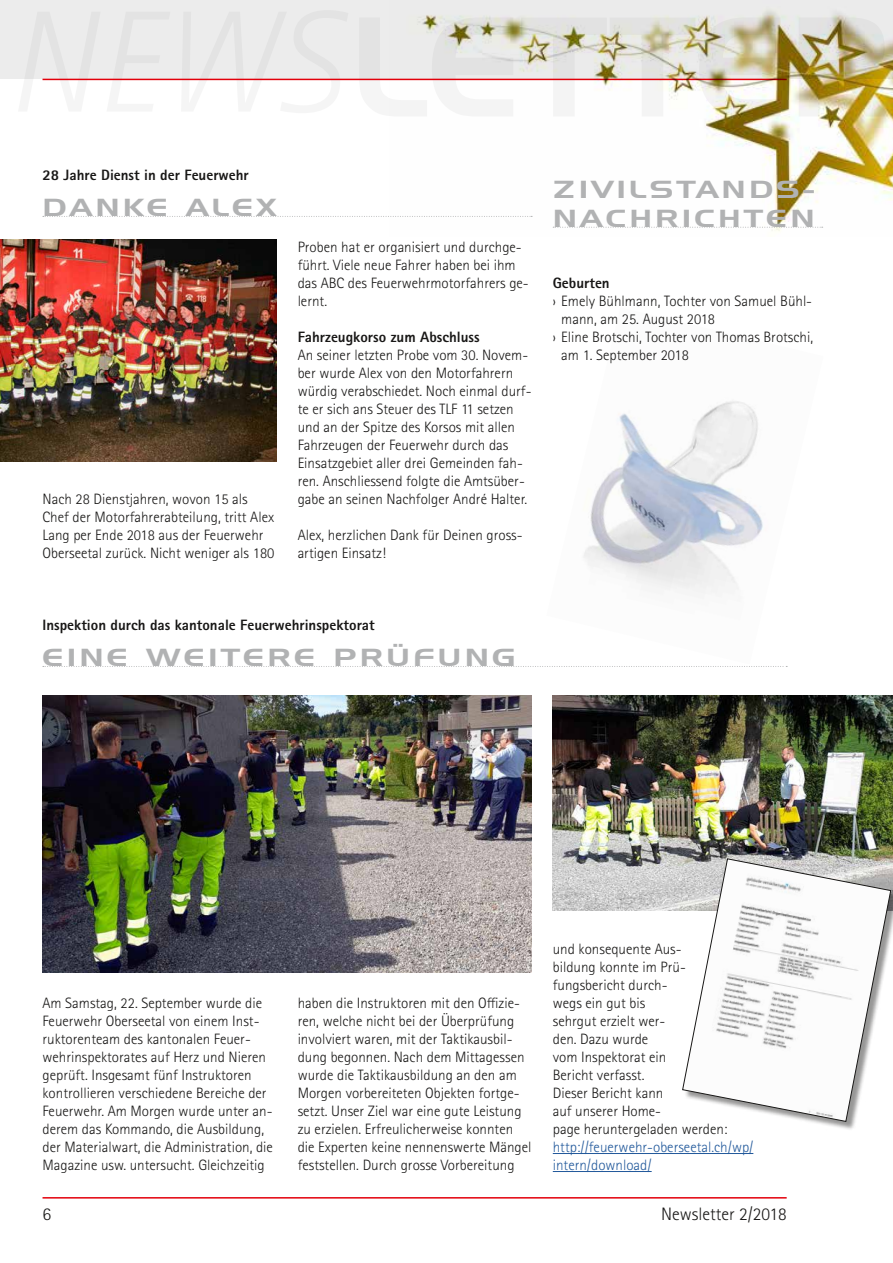
<style>
.page{position:relative;width:893px;height:1263px;background:#fff}
.page>*{position:absolute;margin:0;border:0;box-sizing:border-box;transform-origin:0 0}
.t1{font:24px/28.8px "Handel Gothic BT";letter-spacing:.1em;color:#b1b2b3;scale:1.3 1}
.t2{font:300 18px "Rotis Sans Serif Pro";color:#181716}
.t3{font:300 15px/18px "Rotis Sans Serif Pro";color:#181716}
.t4{font:800 15px "Rotis Sans Serif Pro";color:#181716}
.t5{font:300 15px/18px "Rotis Sans Serif Pro";color:#22599b}
</style>
<div class="page">
<div style="left:0;top:0;width:893px;height:79px;background:#ececec"></div>
<hr style="left:43px;top:1197px;width:744px;height:1px;background:#e3000b">
<hr style="left:43px;top:79px;width:744px;height:1px;background:#e3000b">
<img style="left:390px;top:10px;width:503px;height:221px">
<svg style="left:553px;top:227px;width:270px;height:1px"></svg>
<img style="left:583px;top:401px;width:180px;height:193px">
<svg style="left:43px;top:216px;width:489px;height:1px"></svg>
<img style="left:0;top:239px;width:276px;height:223px">
<svg style="left:43px;top:666px;width:744px;height:1px"></svg>
<hr style="left:553px;top:1153px;width:200px;height:1px;background:#22599b">
<hr style="left:553px;top:1171px;width:99px;height:1px;background:#22599b">
<img style="left:43px;top:696px;width:488px;height:276px">
<img style="left:553px;top:695px;width:340px;height:216px">
<div style="left:684px;top:860px;width:209px;height:270px;background:#181716;opacity:.45"></div>
<svg style="left:682px;top:858px;width:209px;height:264px"></svg>
<p class="t4" style="left:43px;top:165px;width:208px">28 Jahre Dienst in der Feuerwehr</p>
<h1 class="t1" style="left:43px;top:193px;width:182px">DANKE ALEX</h1>
<p class="t3" style="left:43px;top:490px;width:233px">Nach 28 Dienstjahren, wovon 15 als Chef der Motorfahrerabteilung, tritt Alex Lang per Ende 2018 aus der Feuerwehr Oberseetal zurück. Nicht weniger als 180</p>
<p class="t3" style="left:298px;top:238px;width:233px">Proben hat er organisiert und durchge&shy;führt. Viele neue Fahrer haben bei ihm das ABC des Feuerwehrmotorfahrers ge&shy;lernt.</p>
<p class="t4" style="left:298px;top:327px;width:183px">Fahrzeugkorso zum Abschluss</p>
<p class="t3" style="left:298px;top:346px;width:235px">An seiner letzten Probe vom 30. Novem&shy;ber wurde Alex von den Motorfahrern würdig verabschiedet. Noch einmal durf&shy;te er sich ans Steuer des TLF 11 setzen und an der Spitze des Korsos mit allen Fahrzeugen der Feuerwehr durch das Einsatzgebiet aller drei Gemeinden fah&shy;ren. Anschliessend folgte die Amtsüber&shy;gabe an seinen Nachfolger André Halter.</p>
<p class="t3" style="left:298px;top:526px;width:226px">Alex, herzlichen Dank für Deinen gross&shy;artigen Einsatz!</p>
<h1 class="t1" style="left:553px;top:175px;width:203px">ZIVILSTANDS-<br>NACHRICHTEN</h1>
<p class="t4" style="left:553px;top:273px;width:58px">Geburten</p>
<p class="t3" style="left:553px;top:292px;width:261px">› Emely Bühlmann, Tochter von Samuel Bühl-</p>
<p class="t3" style="left:561px;top:310px;width:155px">mann, am 25. August 2018</p>
<p class="t3" style="left:553px;top:328px;width:262px">› Eline Brotschi, Tochter von Thomas Brotschi,</p>
<p class="t3" style="left:561px;top:346px;width:129px">am 1. September 2018</p>
<p class="t4" style="left:43px;top:615px;width:334px">Inspektion durch das kantonale Feuerwehrinspektorat</p>
<h1 class="t1" style="left:43px;top:643px;width:365px">EINE WEITERE PRÜFUNG</h1>
<p class="t3" style="left:43px;top:994px;width:232px">Am Samstag, 22. September wurde die Feuerwehr Oberseetal von einem Inst&shy;ruktorenteam des kantonalen Feuer&shy;wehrinspektorates auf Herz und Nieren geprüft. Insgesamt fünf Instruktoren kontrollieren verschiedene Bereiche der Feuerwehr. Am Morgen wurde unter an&shy;derem das Kommando, die Ausbildung, der Materialwart, die Administration, die Magazine usw. untersucht. Gleichzeitig</p>
<p class="t3" style="left:298px;top:994px;width:235px">haben die Instruktoren mit den Offizie&shy;ren, welche nicht bei der Überprüfung involviert waren, mit der Taktikausbil&shy;dung begonnen. Nach dem Mittagessen wurde die Taktikausbildung an den am Morgen vorbereiteten Objekten fortge&shy;setzt. Unser Ziel war eine gute Leistung zu erzielen. Erfreulicherweise konnten die Experten keine nennenswerte Mängel feststellen. Durch grosse Vorbereitung</p>
<p class="t3" style="left:553px;top:940px;width:176px">und konsequente Aus&shy;bildung konnte im Prü&shy;fungsbericht durch-<br>wegs ein gut bis<br>sehrgut erzielt wer-<br>den. Dazu wurde<br>vom Inspektorat ein<br>Bericht verfasst.<br>Dieser Bericht kann<br>auf unserer Home-<br>page heruntergeladen werden:</p>
<p class="t5" style="left:553px;top:1138px;width:202px">http://feuerwehr-oberseetal.ch/wp/ intern/download/</p>
<p class="t2" style="left:43px;top:1204px;width:10px">6</p>
<p class="t2" style="left:661px;top:1204px;width:127px">Newsletter 2/2018</p>
</div>
